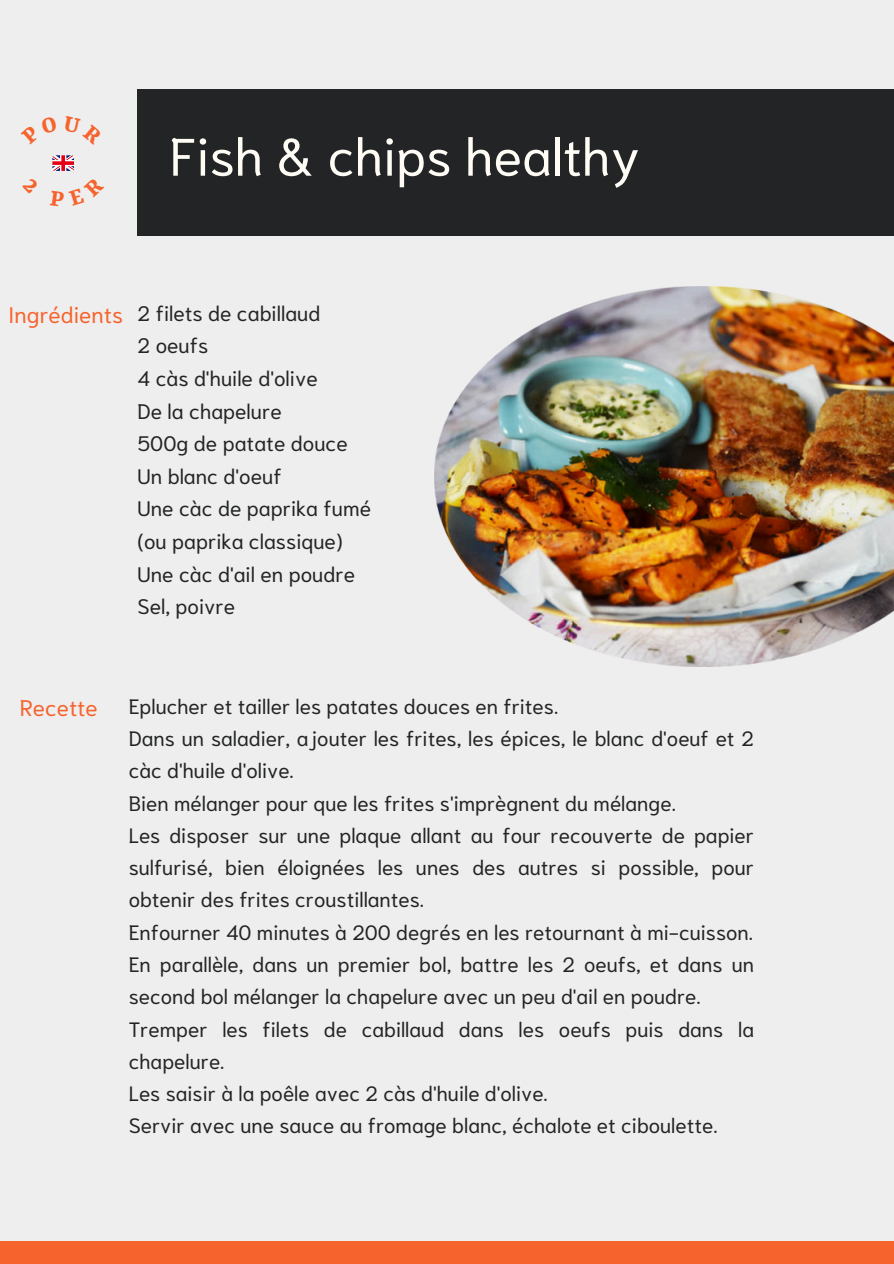
<style>
.page{position:relative;width:894px;height:1264px;background:#fff}
.page>*{position:absolute;margin:0;border:0;box-sizing:border-box;transform-origin:0 0}
.t1{font:52.65px "Niramit";color:#fffcf5}
.t2{font:22.5px "Niramit";color:#f7632d}
.t3{font:21px "Niramit";color:#232425}
.t4{font:20.7px/32.2px "Niramit";color:#232425}
</style>
<div class="page">
<div style="left:0;top:0;width:893px;height:1263px;background:#eee"></div>
<div style="left:0;top:1241px;width:893px;height:22px;background:#f7632d"></div>
<div style="left:137px;top:89px;width:756px;height:147px;background:#232425"></div>
<img style="left:434px;top:286px;width:459px;height:380px">
<svg style="left:52px;top:155px;width:22px;height:16px"></svg>
<p class="t1" style="left:169px;top:117px;width:472px">Fish &amp; chips healthy</p>
<p class="t2" style="left:8px;top:298px;width:116px">Ingrédients</p>
<p class="t3" style="left:137px;top:297px;width:184px">2 filets de cabillaud</p>
<p class="t3" style="left:137px;top:330px;width:72px">2 oeufs</p>
<p class="t3" style="left:137px;top:363px;width:182px">4 càs d'huile d'olive</p>
<p class="t3" style="left:137px;top:395px;width:146px">De la chapelure</p>
<p class="t3" style="left:137px;top:428px;width:212px">500g de patate douce</p>
<p class="t3" style="left:137px;top:460px;width:145px">Un blanc d'oeuf</p>
<p class="t3" style="left:137px;top:493px;width:235px">Une càc de paprika fumé</p>
<p class="t3" style="left:137px;top:526px;width:206px">(ou paprika classique)</p>
<p class="t3" style="left:137px;top:558px;width:219px">Une càc d'ail en poudre</p>
<p class="t3" style="left:137px;top:591px;width:99px">Sel, poivre</p>
<p class="t2" style="left:20px;top:691px;width:79px">Recette</p>
<p class="t4" style="left:129px;top:688px;width:431px">Eplucher et tailler les patates douces en frites.</p>
<p class="t4" style="left:129px;top:720px;width:626px">Dans un saladier, ajouter les frites, les épices, le blanc d'oeuf et 2 càc d'huile d'olive.</p>
<p class="t4" style="left:129px;top:785px;width:626px">Bien mélanger pour que les frites s'imprègnent du mélange.<br>Les disposer sur une plaque allant au four recouverte de papier sulfurisé, bien éloignées les unes des autres si possible, pour obtenir des frites croustillantes.<br>Enfourner 40 minutes à 200 degrés en les retournant à mi-cuisson.<br>En parallèle, dans un premier bol, battre les 2 oeufs, et dans un second bol mélanger la chapelure avec un peu d'ail en poudre.<br>Tremper les filets de cabillaud dans les oeufs puis dans la chapelure.<br>Les saisir à la poêle avec 2 càs d'huile d'olive.<br>Servir avec une sauce au fromage blanc, échalote et ciboulette.</p>
</div>
